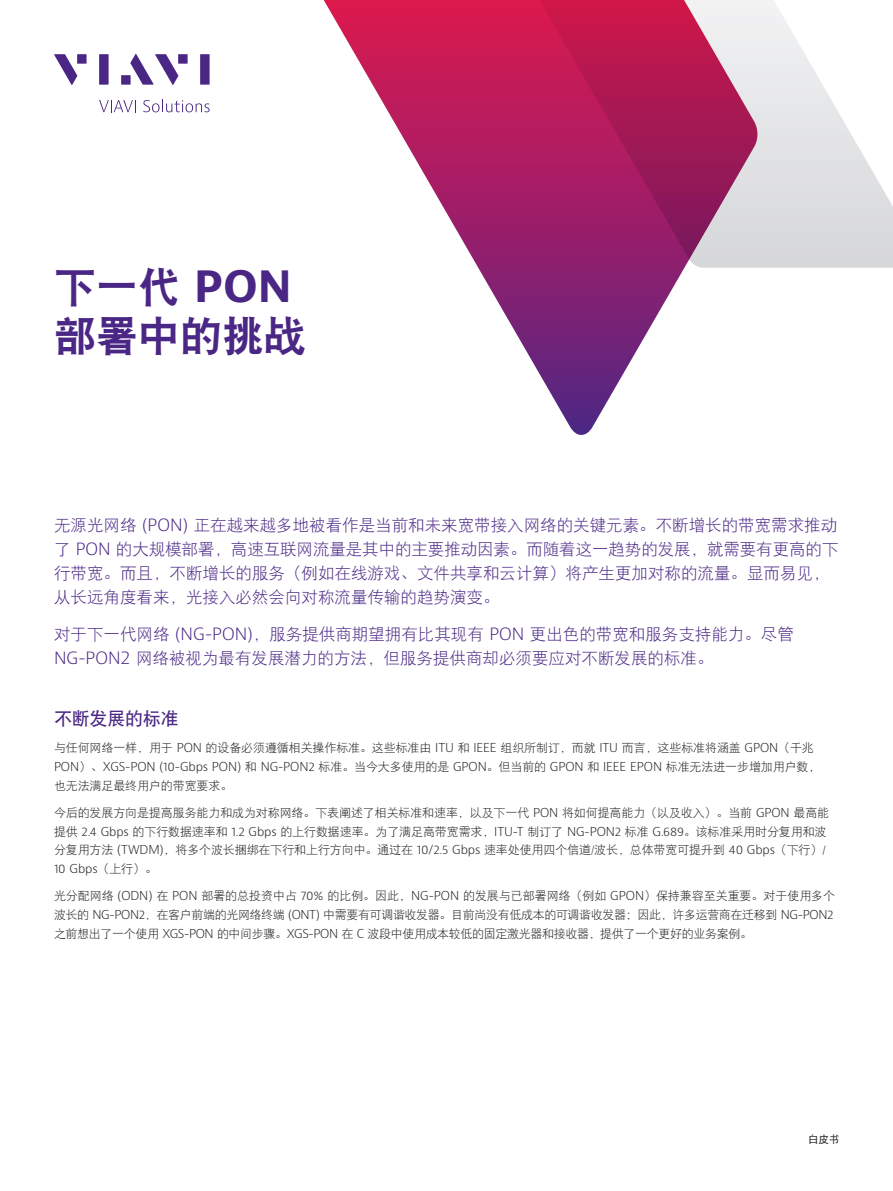
<style>
.page{position:relative;width:893px;height:1191px;background:#fff}
.page>*{position:absolute;margin:0;border:0;box-sizing:border-box;transform-origin:0 0}
.t1{font:42px/49.5px "DFP Hei W9";color:#4a2785}
.Header_12_16{font:18px "DFP Hei W7";letter-spacing:-.01em;color:#4a2785}
.Intro_text{font:16.5px/24px "DFP Hei W3";color:#4a2785}
.Body_text_8_12_5{font:12px/18.8px "DFP Hei W3";letter-spacing:-.01em;color:#231f20}
.Body_text_8_12_5-2{font:12px/18.8px "DFP Hei W3";letter-spacing:-.03em;color:#231f20}
.t2{font:10.5px "DFP Hei W5";color:#231f20}
.s1{font-family:"Bernino Sans";font-weight:700}
.s2{font-family:"Bernino Sans";font-weight:300}
</style>
<div class="page">
<svg style="left:323px;top:0;width:362px;height:435px"></svg>
<svg style="left:508px;top:0;width:14px;height:268px;background:#b41b5e"></svg>
<svg style="left:522px;top:0;width:371px;height:268px"></svg>
<svg style="left:54px;top:54px;width:23px;height:31px"></svg>
<div style="left:77px;top:54px;width:10px;height:10px;background:#4a2785"></div>
<div style="left:99px;top:54px;width:10px;height:31px;background:#4a2785"></div>
<div style="left:178px;top:54px;width:10px;height:10px;background:#4a2785"></div>
<div style="left:200px;top:54px;width:10px;height:31px;background:#4a2785"></div>
<svg style="left:130px;top:54px;width:48px;height:31px"></svg>
<div style="left:121px;top:75px;width:10px;height:10px;background:#4a2785"></div>
<svg style="left:99px;top:100px;width:37px;height:12px"></svg>
<svg style="left:143px;top:100px;width:67px;height:12px"></svg>
<h1 class="t1" style="left:54px;top:262px;width:253px">下一代 <span class="s1">PON</span>部署中的挑战</h1>
<p class="Intro_text" style="left:54px;top:513px;width:786px">无源光网络 <span class="s2">(PON)</span> 正在越来越多地被看作是当前和未来宽带接入网络的关键元素。不断增长的带宽需求推动了 <span class="s2">PON</span> 的大规模部署，高速互联网流量是其中的主要推动因素。而随着这一趋势的发展，就需要有更高的下行带宽。而且，不断增长的服务（例如在线游戏、文件共享和云计算）将产生更加对称的流量。显而易见，从长远角度看来，光接入必然会向对称流量传输的趋势演变。</p>
<p class="Intro_text" style="left:54px;top:621px;width:741px">对于下一代网络 <span class="s2">(NG-PON)</span>，服务提供商期望拥有比其现有 <span class="s2">PON</span> 更出色的带宽和服务支持能力。尽管<br><span class="s2">NG-PON2</span> 网络被视为最有发展潜力的方法，但服务提供商却必须要应对不断发展的标准。</p>
<p class="Header_12_16" style="left:54px;top:709px;width:126px">不断发展的标准</p>
<p class="Body_text_8_12_5" style="left:54px;top:738px;width:768px">与任何网络一样，用于 <span class="s2">PON</span> 的设备必须遵循相关操作标准。这些标准由 <span class="s2">ITU</span> 和 <span class="s2">IEEE</span> 组织所制订，而就 <span class="s2">ITU</span> 而言，这些标准将涵盖 <span class="s2">GPON</span>（千兆<br><span class="s2">PON</span>）、<span class="s2">XGS-PON (10-Gbps PON)</span> 和 <span class="s2">NG-PON2</span> 标准。当今大多使用的是 <span class="s2">GPON</span>。但当前的 <span class="s2">GPON</span> 和 <span class="s2">IEEE EPON</span> 标准无法进一步增加用户数，也无法满足最终用户的带宽要求。</p>
<p class="Body_text_8_12_5" style="left:54px;top:803px;width:777px">今后的发展方向是提高服务能力和成为对称网络。下表阐述了相关标准和速率，以及下一代 <span class="s2">PON</span> 将如何提高能力（以及收入）。当前 <span class="s2">GPON</span> 最高能提供 <span class="s2">2.4 Gbps</span> 的下行数据速率和 <span class="s2">1.2 Gbps</span> 的上行数据速率。为了满足高带宽需求，<span class="s2">ITU-T</span> 制订了 <span class="s2">NG-PON2</span> 标准 <span class="s2">G.689</span>。该标准采用时分复用和波分复用方法 <span class="s2">(TWDM)</span>，将多个波长捆绑在下行和上行方向中。通过在 <span class="s2">10/2.5 Gbps</span> 速率处使用四个信道/波长，总体带宽可提升到 <span class="s2">40 Gbps</span>（下行）/ <span class="s2">10 Gbps</span>（上行）。</p>
<p class="Body_text_8_12_5-2" style="left:54px;top:886px;width:783px">光分配网络 <span class="s2">(ODN)</span> 在 <span class="s2">PON</span> 部署的总投资中占 <span class="s2">70%</span> 的比例。因此，<span class="s2">NG-PON</span> 的发展与已部署网络（例如 <span class="s2">GPON</span>）保持兼容至关重要。对于使用多个波长的 <span class="s2">NG-PON2</span>，在客户前端的光网络终端 <span class="s2">(ONT)</span> 中需要有可调谐收发器。目前尚没有低成本的可调谐收发器；因此，许多运营商在迁移到 <span class="s2">NG-PON2</span>之前想出了一个使用 <span class="s2">XGS-PON</span> 的中间步骤。<span class="s2">XGS-PON</span> 在 <span class="s2">C</span> 波段中使用成本较低的固定激光器和接收器，提供了一个更好的业务案例。</p>
<p class="t2" style="left:808px;top:1134px;width:33px">白皮书</p>
</div>
